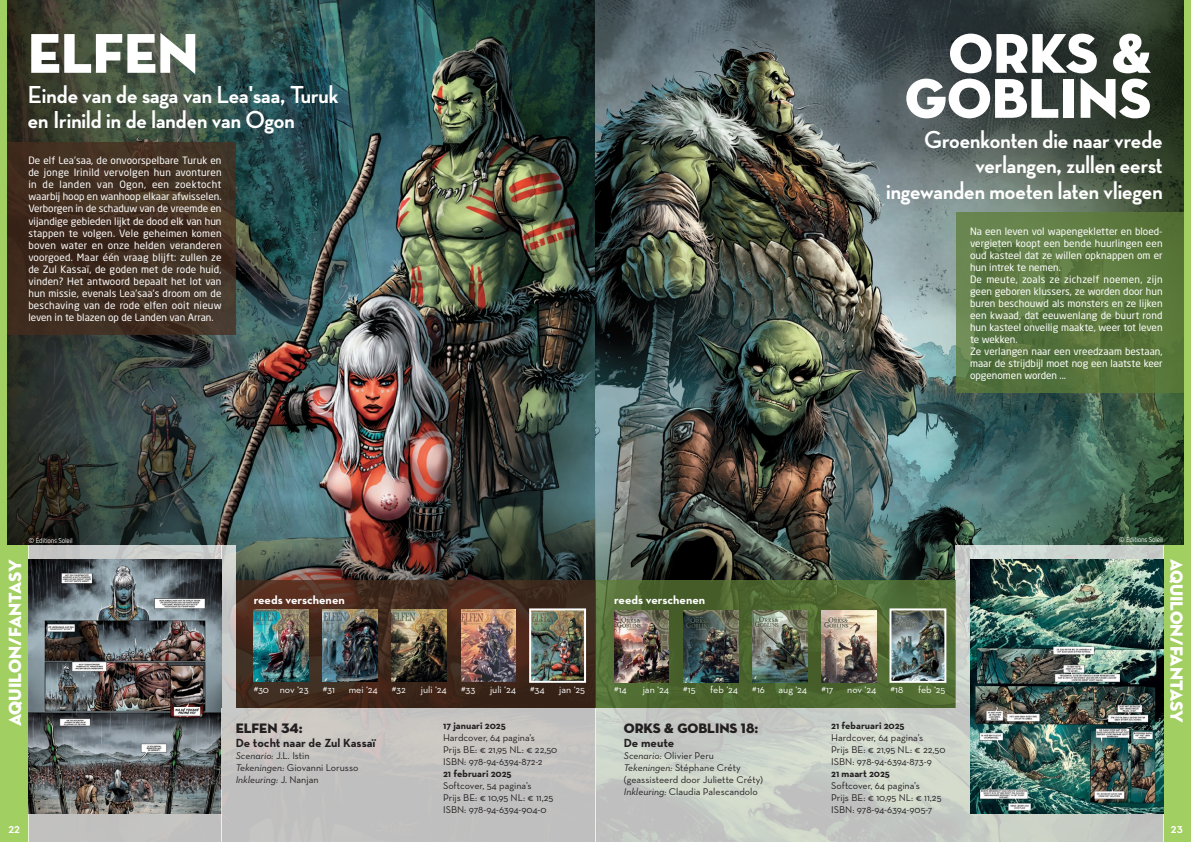
<style>
.page{position:relative;width:1191px;height:842px;background:#fff}
.page>*{position:absolute;margin:0;border:0;box-sizing:border-box;transform-origin:0 0}
.Titel{font:57px/45px "Neutra Disp Titling";color:#fff;text-align:right}
.Tagline{font:700 25px/25px "Neutra Disp";color:#fff;text-align:right}
.Reekstitel{font:18px "Neutra Disp Titling";color:#fff}
.Reekstitel-2{font:14px "Neutra Disp Titling";color:#231f20}
.t1{font:700 13px "Neutra Disp";color:#fff}
.Reeds_verschenen{font:700 12px "Neutra Text";color:#fff}
.albumtitel{font:700 12px "Neutra Text";color:#231f20}
.broodtekst{font:10px/12px "Neo Sans Std";color:#fff;text-align:justify}
.Techn_Info_regular{font:10px "Neutra Text";color:#231f20}
.Auteurs{font:10px/12px "Neutra Text";color:#231f20}
.cover-datum{font:10px "Neutra Text";color:#fff}
.Techn_Info_Bold{font:700 10px "Neutra Text";color:#231f20}
.Auteurs-2{font:italic 10px "Neutra Text";color:#231f20}
.Copyright{font:7px "Netto Pro";letter-spacing:-.03em;color:#fff}
.s1{font-style:normal}
.s2{font-style:italic}
</style>
<div class="page">
<img style="left:360px;top:0;width:235px;height:496px">
<img style="left:595px;top:0;width:236px;height:496px">
<img style="left:831px;top:0;width:353px;height:496px">
<img style="left:595px;top:496px;width:589px;height:84px">
<img style="left:7px;top:0;width:353px;height:496px">
<img style="left:7px;top:496px;width:588px;height:84px">
<div style="left:1163px;top:545px;width:28px;height:297px;background:#a2cf62"></div>
<svg style="left:955px;top:545px;width:15px;height:163px;background:#c7ccc5"></svg>
<svg style="left:970px;top:545px;width:193px;height:14px;background:#cdd5d1"></svg>
<div style="left:970px;top:813px;width:193px;height:29px;background:linear-gradient(to right,#ced6c9,#c1c3c0)"></div>
<img style="left:970px;top:559px;width:193px;height:254px">
<svg style="left:817px;top:708px;width:153px;height:134px;background:#cacfc7"></svg>
<svg style="left:595px;top:708px;width:222px;height:134px;background:#c8cdc6"></svg>
<div style="left:0;top:545px;width:28px;height:297px;background:#a2cf62"></div>
<svg style="left:221px;top:545px;width:15px;height:163px;background:#c3c5c3"></svg>
<div style="left:28px;top:545px;width:193px;height:14px;background:#cacdcb"></div>
<div style="left:28px;top:813px;width:193px;height:29px;background:#c1c1c0"></div>
<img style="left:28px;top:559px;width:193px;height:254px">
<div style="left:443px;top:708px;width:152px;height:134px;background:#c0c0bf"></div>
<div style="left:221px;top:708px;width:222px;height:134px;background:linear-gradient(to right,#c4c3c1,#c3c2c0)"></div>
<svg style="left:595px;top:580px;width:360px;height:128px;background:#4f6932"></svg>
<img style="left:614px;top:610px;width:55px;height:73px">
<img style="left:683px;top:610px;width:55px;height:73px">
<img style="left:752px;top:610px;width:55px;height:73px">
<img style="left:821px;top:610px;width:55px;height:73px">
<svg style="left:236px;top:580px;width:359px;height:128px;background:#43291d"></svg>
<img style="left:254px;top:609px;width:55px;height:73px">
<img style="left:323px;top:609px;width:55px;height:73px">
<img style="left:392px;top:609px;width:55px;height:73px">
<img style="left:461px;top:609px;width:55px;height:73px">
<img style="left:532px;top:611px;width:51px;height:69px">
<div style="left:529px;top:608px;width:57px;height:75px;border:2px solid #fff"></div>
<img style="left:892px;top:611px;width:51px;height:69px">
<div style="left:889px;top:608px;width:57px;height:75px;border:2px solid #fff"></div>
<svg style="left:955px;top:213px;width:229px;height:180px;background:#5b7840"></svg>
<svg style="left:7px;top:143px;width:229px;height:192px;background:#412e21"></svg>
<div style="left:1184px;top:0;width:7px;height:842px;background:#a2cf62"></div>
<div style="left:0;top:0;width:7px;height:842px;background:#a2cf62"></div>
<p class="Titel" style="left:28px;top:31px;width:172px">ELFEN</p>
<p class="Tagline" style="left:28px;top:83px;width:312px;text-align:left">Einde van de saga van Lea'saa, Turuk en Irinild in de landen van Ogon</p>
<p class="broodtekst" style="left:28px;top:155px;width:195px">De elf Lea’saa, de onvoorspelbare Turuk en de jonge Irinild vervolgen hun avonturen in de landen van Ogon, een zoektocht waarbij hoop en wanhoop elkaar afwisselen.<br>Verborgen in de schaduw van de vreemde en vijandige gebieden lijkt de dood elk van hun stappen te volgen. Vele geheimen komen boven water en onze helden veranderen voorgoed. Maar één vraag blijft: zullen ze de Zul Kassaï, de goden met de rode huid, vinden? Het antwoord bepaalt het lot van hun missie, evenals Lea’saa’s droom om de beschaving van de rode elfen ooit nieuw leven in te blazen op de Landen van Arran.</p>
<p class="Titel" style="left:905px;top:31px;width:248px">ORKS &amp;<br>GOBLINS</p>
<p class="Tagline" style="left:886px;top:128px;width:278px">Groenkonten die naar vrede verlangen, zullen eerst ingewanden moeten laten vliegen</p>
<p class="broodtekst" style="left:970px;top:225px;width:194px">Na een leven vol wapengekletter en bloed&shy;vergieten koopt een bende huurlingen een oud kasteel dat ze willen opknappen om er hun intrek te nemen.</p>
<p class="broodtekst" style="left:970px;top:273px;width:194px">De meute, zoals ze zichzelf noemen, zijn geen geboren klussers, ze worden door hun buren beschouwd als monsters en ze lijken een kwaad, dat eeuwenlang de buurt rond hun kasteel onveilig maakte, weer tot leven te wekken.</p>
<p class="broodtekst" style="left:970px;top:345px;width:194px">Ze verlangen naar een vreedzaam bestaan, maar de strijdbijl moet nog een laatste keer opgenomen worden ...</p>
<p class="Copyright" style="left:29px;top:536px;width:46px">© Éditions Soleil</p>
<p class="Copyright" style="left:1118px;top:535px;width:46px">© Éditions Soleil</p>
<p class="Reekstitel" style="left:4px;top:726px;width:168px;rotate:-90deg">AQUILON/FANTASY</p>
<p class="Reeds_verschenen" style="left:254px;top:592px;width:93px">reeds verschenen</p>
<p class="Reeds_verschenen" style="left:614px;top:592px;width:93px">reeds verschenen</p>
<p class="cover-datum" style="left:254px;top:683px;width:56px">#30 nov ‘23</p>
<p class="cover-datum" style="left:323px;top:684px;width:14px">#31</p>
<p class="cover-datum" style="left:349px;top:684px;width:31px">mei ‘24</p>
<p class="cover-datum" style="left:392px;top:684px;width:16px">#32</p>
<p class="cover-datum" style="left:421px;top:684px;width:27px">juli ‘24</p>
<p class="cover-datum" style="left:461px;top:684px;width:16px">#33</p>
<p class="cover-datum" style="left:490px;top:684px;width:27px">juli ‘24</p>
<p class="cover-datum" style="left:530px;top:684px;width:16px">#34</p>
<p class="cover-datum" style="left:559px;top:684px;width:27px">jan ‘25</p>
<p class="Reekstitel-2" style="left:236px;top:720px;width:68px">ELFEN 34:</p>
<p class="albumtitel" style="left:236px;top:736px;width:141px">De tocht naar de Zul Kassaï</p>
<p class="Auteurs-2" style="left:236px;top:750px;width:75px">Scenario: <span class="s1">J.L. Istin</span></p>
<p class="Auteurs" style="left:236px;top:762px;width:124px"><span class="s2">Tekeningen:</span> Giovanni Lorusso</p>
<p class="Auteurs-2" style="left:236px;top:774px;width:84px">Inkleuring: <span class="s1">J. Nanjan</span></p>
<p class="Techn_Info_Bold" style="left:443px;top:719px;width:64px">17 januari 2025</p>
<p class="Techn_Info_regular" style="left:443px;top:732px;width:93px">Hardcover, 64 pagina’s</p>
<p class="Techn_Info_regular" style="left:443px;top:744px;width:116px">Prijs BE: € 21,95 NL: € 22,50</p>
<p class="Techn_Info_regular" style="left:443px;top:756px;width:101px">ISBN: 978-94-6394-872-2</p>
<p class="Techn_Info_Bold" style="left:443px;top:767px;width:70px">21 februari 2025</p>
<p class="Techn_Info_regular" style="left:443px;top:780px;width:90px">Softcover, 54 pagina’s</p>
<p class="Techn_Info_regular" style="left:443px;top:792px;width:112px">Prijs BE: € 10,95 NL: € 11,25</p>
<p class="Techn_Info_regular" style="left:443px;top:804px;width:105px">ISBN: 978-94-6394-904-0</p>
<p class="cover-datum" style="left:614px;top:683px;width:14px">#14</p>
<p class="cover-datum" style="left:643px;top:683px;width:28px">jan ‘24</p>
<p class="cover-datum" style="left:683px;top:684px;width:14px">#15</p>
<p class="cover-datum" style="left:710px;top:684px;width:29px">feb ‘24</p>
<p class="cover-datum" style="left:752px;top:684px;width:14px">#16</p>
<p class="cover-datum" style="left:778px;top:684px;width:30px">aug ‘24</p>
<p class="cover-datum" style="left:821px;top:684px;width:14px">#17</p>
<p class="cover-datum" style="left:847px;top:684px;width:31px">nov ‘24</p>
<p class="cover-datum" style="left:890px;top:684px;width:14px">#18</p>
<p class="cover-datum" style="left:918px;top:684px;width:29px">feb ‘25</p>
<p class="Reekstitel-2" style="left:624px;top:720px;width:136px">ORKS &amp; GOBLINS 18:</p>
<p class="albumtitel" style="left:624px;top:736px;width:52px">De meute</p>
<p class="Auteurs" style="left:624px;top:750px;width:92px"><span class="s2">Scenario:</span> Olivier Peru</p>
<p class="Auteurs" style="left:624px;top:762px;width:141px"><span class="s2">Tekeningen:</span> Stéphane Créty (geassisteerd door Juliette Créty)</p>
<p class="Auteurs" style="left:624px;top:786px;width:135px"><span class="s2">Inkleuring:</span> Claudia Palescandolo</p>
<p class="Techn_Info_Bold" style="left:831px;top:720px;width:75px">21 febaruari 2025</p>
<p class="Techn_Info_regular" style="left:831px;top:732px;width:93px">Hardcover, 64 pagina’s</p>
<p class="Techn_Info_regular" style="left:831px;top:744px;width:116px">Prijs BE: € 21,95 NL: € 22,50</p>
<p class="Techn_Info_regular" style="left:831px;top:756px;width:102px">ISBN: 978-94-6394-873-9</p>
<p class="Techn_Info_Bold" style="left:831px;top:768px;width:60px">21 maart 2025</p>
<p class="Techn_Info_regular" style="left:831px;top:780px;width:90px">Softcover, 64 pagina’s</p>
<p class="Techn_Info_regular" style="left:831px;top:792px;width:112px">Prijs BE: € 10,95 NL: € 11,25</p>
<p class="Techn_Info_regular" style="left:831px;top:804px;width:103px">ISBN: 978-94-6394-905-7</p>
<p class="Reekstitel" style="left:1187px;top:559px;width:165px;rotate:90deg">AQUILON/FANTASY</p>
<h3 class="t1" style="left:8px;top:821px;width:13px">22</h3>
<h3 class="t1" style="left:1170px;top:821px;width:13px">23</h3>
</div>
